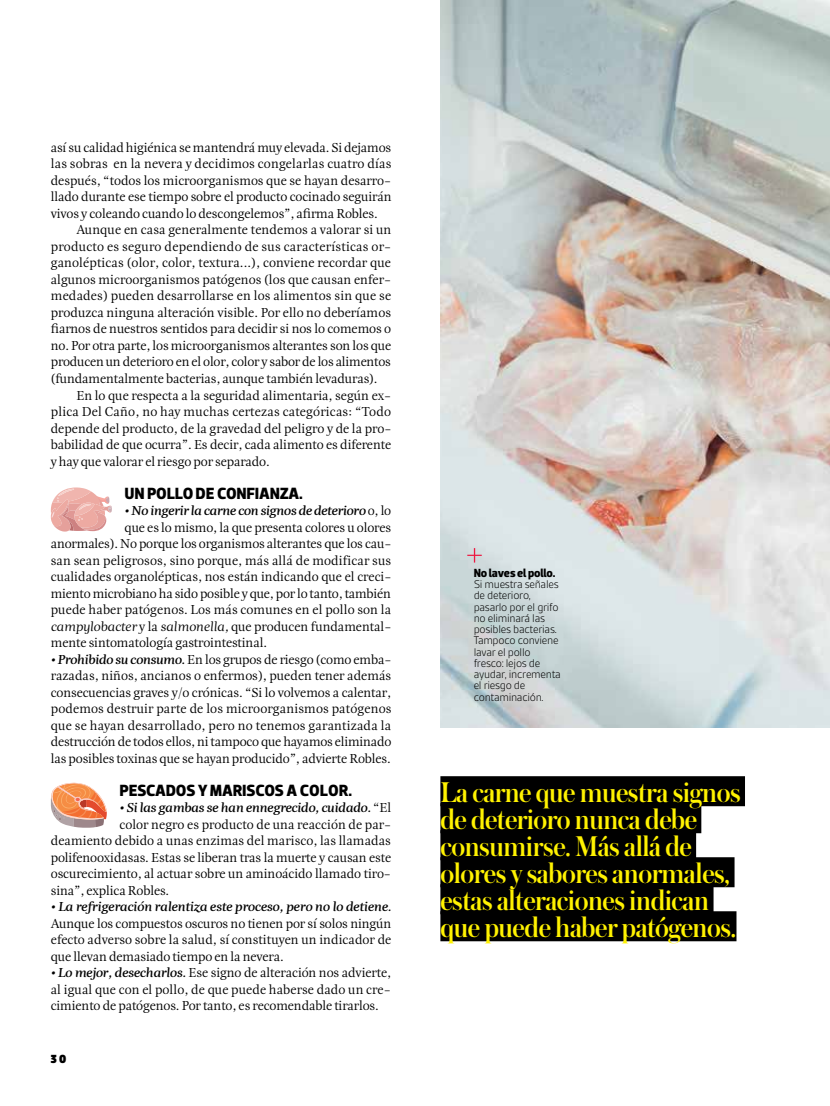
<style>
.page{position:relative;width:830px;height:1106px;background:#fff}
.page>*{position:absolute;margin:0;border:0;box-sizing:border-box;transform-origin:0 0}
.t1{font:500 30px/27px "Austin";letter-spacing:-.015em;color:#fff200}
.t2{font:700 16.5px "Dobra";letter-spacing:-.015em;color:#000}
.t3{font:13.5px/16.5px "Esta Pro";letter-spacing:-.015em;color:#000;text-align:justify}
.t4{font:italic 700 13.5px "Esta Pro";letter-spacing:-.015em;color:#000}
.t5{font:13.5px "Esta Pro";letter-spacing:.005em;color:#000}
.t6{font:300 12px/11.2px "Gesta";letter-spacing:-.025em;color:#000}
.t7{font:700 12px "Dobra";letter-spacing:-.015em;color:#000}
.t8{font:900 12px "Dobra";color:#000}
.s1{font-weight:400;font-style:normal}
.s2{font-style:italic}
.s3{font-weight:700;font-style:italic}
</style>
<div class="page">
<img style="left:440px;top:0;width:389px;height:728px">
<div style="left:440px;top:776px;width:304px;height:30px;background:#000"></div>
<div style="left:440px;top:803px;width:261px;height:30px;background:#000"></div>
<div style="left:440px;top:830px;width:255px;height:30px;background:#000"></div>
<div style="left:440px;top:857px;width:294px;height:30px;background:#000"></div>
<div style="left:440px;top:884px;width:273px;height:30px;background:#000"></div>
<div style="left:440px;top:911px;width:296px;height:30px;background:#000"></div>
<svg style="left:51px;top:487px;width:61px;height:45px"></svg>
<svg style="left:50px;top:782px;width:57px;height:45px"></svg>
<svg style="left:467px;top:548px;width:14px;height:14px"></svg>
<p class="t3" style="left:51px;top:139px;width:342px">así su calidad higiénica se mantendrá muy elevada. Si dejamos las sobras en la nevera y decidimos congelarlas cuatro días después, “todos los microorganismos que se hayan desarro&shy;llado durante ese tiempo sobre el producto cocinado seguirán vivos y coleando cuando lo descongelemos”, afirma Robles.</p>
<p class="t3" style="left:51px;top:221px;width:342px;text-indent:26px">Aunque en casa generalmente tendemos a valorar si un producto es seguro dependiendo de sus características or&shy;ganolépticas (olor, color, textura...), conviene recordar que algunos microorganismos patógenos (los que causan enfer&shy;medades) pueden desarrollarse en los alimentos sin que se produzca ninguna alteración visible. Por ello no deberíamos fiarnos de nuestros sentidos para decidir si nos lo comemos o no. Por otra parte, los microorganismos alterantes son los que producen un deterioro en el olor, color y sabor de los alimentos (fundamentalmente bacterias, aunque también levaduras).</p>
<p class="t3" style="left:51px;top:386px;width:342px;text-indent:26px">En lo que respecta a la seguridad alimentaria, según ex&shy;plica Del Caño, no hay muchas certezas categóricas: “Todo depende del producto, de la gravedad del peligro y de la pro&shy;babilidad de que ocurra”. Es decir, cada alimento es diferente y hay que valorar el riesgo por separado.</p>
<p class="t2" style="left:125px;top:483px;width:180px">UN POLLO DE CONFIANZA.</p>
<p class="t4" style="left:125px;top:502px;width:268px">• No ingerir la carne con signos de deterioro <span class="s1">o, lo</span></p>
<p class="t3" style="left:125px;top:518px;width:268px">que es lo mismo, la que presenta colores u olores</p>
<p class="t3" style="left:51px;top:535px;width:342px">anormales). No porque los organismos alterantes que los cau-</p>
<p class="t5" style="left:51px;top:552px;width:342px">san sean peligrosos, sino porque, más allá de modificar sus</p>
<p class="t3" style="left:51px;top:568px;width:342px">cualidades organolépticas, nos están indicando que el creci-</p>
<p class="t3" style="left:51px;top:584px;width:341px">miento microbiano ha sido posible y que, por lo tanto, también</p>
<p class="t3" style="left:51px;top:601px;width:342px">puede haber patógenos. Los más comunes en el pollo son la</p>
<p class="t3" style="left:51px;top:617px;width:342px"><span class="s2">campylobacter</span> y la <span class="s2">salmonella,</span> que producen fundamental-</p>
<p class="t3" style="left:51px;top:634px;width:218px">mente sintomatología gastrointestinal.</p>
<p class="t3" style="left:51px;top:650px;width:342px"><span class="s3">• Prohibido su consumo.</span> En los grupos de riesgo (como emba&shy;razadas, niños, ancianos o enfermos), pueden tener además consecuencias graves y/o crónicas. “Si lo volvemos a calentar, podemos destruir parte de los microorganismos patógenos que se hayan desarrollado, pero no tenemos garantizada la destrucción de todos ellos, ni tampoco que hayamos eliminado las posibles toxinas que se hayan producido”, advierte Robles.</p>
<p class="t2" style="left:119px;top:780px;width:191px">PESCADOS Y MARISCOS a color</p>
<p class="t2" style="left:348px;top:780px;width:5px">.</p>
<p class="t4" style="left:119px;top:799px;width:273px">• Si las gambas se han ennegrecido, cuidado. <span class="s1">“El</span></p>
<p class="t3" style="left:119px;top:815px;width:273px">color negro es producto de una reacción de par-</p>
<p class="t3" style="left:51px;top:832px;width:341px">deamiento debido a unas enzimas del marisco, las llamadas</p>
<p class="t3" style="left:51px;top:848px;width:342px">polifenooxidasas. Estas se liberan tras la muerte y causan este</p>
<p class="t3" style="left:51px;top:865px;width:341px">oscurecimiento, al actuar sobre un aminoácido llamado tiro-</p>
<p class="t3" style="left:51px;top:881px;width:120px">sina”, explica Robles.</p>
<p class="t4" style="left:51px;top:898px;width:342px">• La refrigeración ralentiza este proceso, pero no lo detiene.</p>
<p class="t3" style="left:51px;top:914px;width:342px">Aunque los compuestos oscuros no tienen por sí solos ningún efecto adverso sobre la salud, sí constituyen un indicador de que llevan demasiado tiempo en la nevera.</p>
<p class="t3" style="left:51px;top:964px;width:342px"><span class="s3">• Lo mejor, desecharlos.</span> Ese signo de alteración nos advierte, al igual que con el pollo, de que puede haberse dado un cre&shy;cimiento de patógenos. Por tanto, es recomendable tirarlos.</p>
<p class="t8" style="left:51px;top:1052px;width:17px">30</p>
<p class="t7" style="left:473px;top:566px;width:83px">No laves el pollo.</p>
<p class="t6" style="left:473px;top:578px;width:89px">Si muestra señales de deterioro, pasarlo por el grifo no eliminará las posibles bacterias.<br>Tampoco conviene lavar el pollo fresco: lejos de ayudar, incrementa el riesgo de contaminación.</p>
<h1 class="t1" style="left:440px;top:777px;width:301px">La carne que muestra signos de deterioro nunca debe consumirse. Más allá de olores y sabores anormales, estas alteraciones indican que puede haber patógenos.</h1>
</div>
